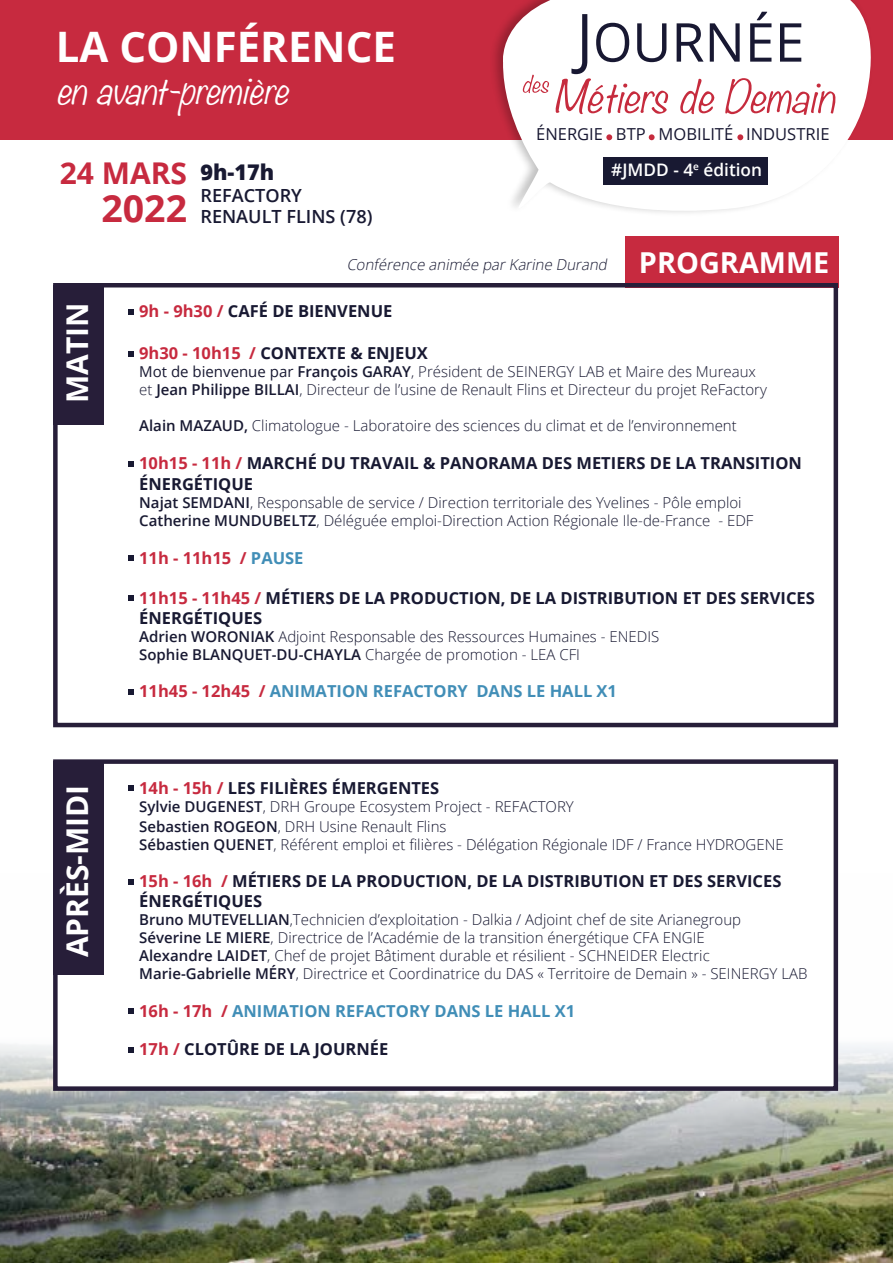
<style>
.page{position:relative;width:893px;height:1263px;background:#fff}
.page>*{position:absolute;margin:0;border:0;box-sizing:border-box;transform-origin:0 0}
.t1{font:700 42px "Open Sans";color:#fff}
.t2{font:700 37.5px "Open Sans";color:#c72a3f}
.t3{font:italic 300 34.5px "Noteworthy";color:#fff}
.t4{font:700 30px "Open Sans";color:#fff}
.t5{font:700 30px "Open Sans";color:#c72a3f}
.t6{font:800 21.6px "Open Sans";color:#181932}
.t7{font:600 18.15px/21.8px "Open Sans";color:#181932}
.t8{font:600 17.25px "Open Sans";color:#fff}
.t9{font:700 16.5px/19.8px "Open Sans";color:#181932}
.t10{font:700 16.5px "Open Sans";color:#418eb7}
.t11{font:16.5px "Open Sans";color:#181832}
.t12{font:700 16.5px "Open Sans";color:#c72a3f}
.t13{font:300 15px/18px "Open Sans";color:#181932}
.t14{font:italic 300 15px "Open Sans";color:#181932}
.s1{font-weight:700;font-style:normal;font-size:28.8px;color:#fff}
.s2{color:#c72a3f}
.s3{font-weight:400}
.s4{font-weight:600}
.s5{color:#418eb7}
</style>
<div class="page">
<div style="left:625px;top:236px;width:214px;height:52px;background:#c72a3f"></div>
<img style="left:0;top:873px;width:893px;height:390px">
<div style="left:0;top:0;width:893px;height:140px;background:#c72a3f"></div>
<svg style="left:495px;top:0;width:376px;height:213px;fill:#fff"></svg>
<svg style="left:649px;top:134px;width:6px;height:6px"></svg>
<svg style="left:606px;top:134px;width:6px;height:6px"></svg>
<svg style="left:737px;top:134px;width:6px;height:6px"></svg>
<svg style="left:555px;top:12px;width:281px;height:103px;background:#e3d7db"></svg>
<svg style="left:523px;top:75px;width:26px;height:18px"></svg>
<div style="left:604px;top:157px;width:164px;height:27px;background:#181932"></div>
<div style="left:53px;top:759px;width:785px;height:332px;background:#fff;border:4px solid #271e39"></div>
<div style="left:53px;top:761px;width:51px;height:214px;background:#271e39"></div>
<svg style="left:128px;top:1047px;width:6px;height:5px"></svg>
<svg style="left:128px;top:785px;width:6px;height:5px"></svg>
<svg style="left:128px;top:879px;width:6px;height:6px"></svg>
<div style="left:53px;top:283px;width:785px;height:444px;border:4px solid #271e39"></div>
<div style="left:53px;top:285px;width:51px;height:139px;background:#271e39"></div>
<svg style="left:128px;top:461px;width:6px;height:6px"></svg>
<svg style="left:128px;top:309px;width:6px;height:6px"></svg>
<svg style="left:128px;top:351px;width:6px;height:5px"></svg>
<svg style="left:128px;top:555px;width:6px;height:6px"></svg>
<svg style="left:128px;top:595px;width:6px;height:6px"></svg>
<svg style="left:128px;top:689px;width:6px;height:6px"></svg>
<svg style="left:128px;top:1008px;width:6px;height:6px"></svg>
<h1 class="t1" style="left:56px;top:17px;width:342px">LA CONFÉRENCE</h1>
<h3 class="t3" style="left:56px;top:60px;width:247px">enavant-première</h3>
<h3 class="t5" style="left:60px;top:152px;width:129px">24 MARS</h3>
<h2 class="t2" style="left:101px;top:181px;width:87px">2022</h2>
<h3 class="t6" style="left:200px;top:156px;width:75px">9h-17h</h3>
<p class="t7" style="left:200px;top:184px;width:173px">REFACTORY<br>RENAULT FLINS (78)</p>
<p class="t11" style="left:536px;top:123px;width:295px">ÉNERGIE BTP MOBILITÉ INDUSTRIE</p>
<p class="t8" style="left:611px;top:158px;width:152px">#JMDD - 4<sup>e</sup> édition</p>
<p class="t14" style="left:347px;top:254px;width:484px">Conférence animée parKarine Durand <span class="s1">P RO G RA M M E</span></p>
<h3 class="t4" style="left:56px;top:403px;width:102px;rotate:-90deg">MATIN</h3>
<p class="t9" style="left:139px;top:301px;width:255px"><span class="s2">9h - 9h30 /</span> CAFÉ DE BIENVENUE</p>
<p class="t9" style="left:139px;top:343px;width:290px"><span class="s2">9h30 - 10h15 /</span> CONTEXTE &amp; ENJEUX</p>
<p class="t13" style="left:139px;top:362px;width:629px"><span class="s3">Mot de bienvenue par</span> <span class="s4">François GARAY</span>, Président de SEINERGY LAB et Maire des Mureaux et <span class="s4">Jean Philippe BILLAI</span>, Directeur de l’usine de Renault Flins et Directeur du projet ReFactory</p>
<p class="t13" style="left:139px;top:416px;width:599px"><span class="s4">Alain MAZAUD,</span> Climatologue - Laboratoire des sciences du climat et de l’environnement</p>
<p class="t9" style="left:139px;top:451px;width:664px;line-height:21.6px"><span class="s2">10h15 - 11h /</span> MARCHÉ DU TRAVAIL &amp; PANORAMA DES METIERS DE LA TRANSITION<br>ÉNERGÉTIQUE</p>
<p class="t13" style="left:139px;top:493px;width:616px"><span class="s4">Najat SEMDANI</span>, Responsable de service / Direction territoriale des Yvelines - Pôle emploi<br><span class="s4">Catherine MUNDUBELTZ</span>, Déléguée emploi-Direction Action Régionale Ile-de-France - EDF</p>
<p class="t12" style="left:139px;top:546px;width:166px">11h - 11h15 / <span class="s5">PAUSE</span></p>
<p class="t9" style="left:139px;top:587px;width:677px"><span class="s2">11h15 - 11h45 /</span> MÉTIERS DE LA PRODUCTION, DE LA DISTRIBUTION ET DES SERVICES<br>ÉNERGÉTIQUES</p>
<p class="t13" style="left:139px;top:627px;width:522px"><span class="s4">Adrien WORONIAK</span> Adjoint Responsable des Ressources Humaines - ENEDIS<br><span class="s4">Sophie BLANQUET-DU-CHAYLA</span> Chargée de promotion - LEA CFI</p>
<p class="t10" style="left:139px;top:680px;width:479px"><span class="s2">11h45 - 12h45 /</span> ANIMATION REFACTORY DANS LE HALL X1</p>
<h3 class="t4" style="left:56px;top:957px;width:174px;rotate:-90deg">APRÈS-MIDI</h3>
<p class="t9" style="left:139px;top:777px;width:302px"><span class="s2">14h - 15h /</span> LES FILIÈRES ÉMERGENTES</p>
<p class="t13" style="left:139px;top:796px;width:436px;line-height:19.8px"><span class="s4">Sylvie DUGENEST</span>, DRH Groupe Ecosystem Project - REFACTORY<br><span class="s4">Sebastien ROGEON</span>, DRH Usine Renault Flins</p>
<p class="t13" style="left:139px;top:835px;width:646px"><span class="s4">Sébastien QUENET</span>, Référent emploi et filières - Délégation Régionale IDF / France HYDROGENE</p>
<p class="t9" style="left:139px;top:871px;width:644px"><span class="s2">15h - 16h /</span> MÉTIERS DE LA PRODUCTION, DE LA DISTRIBUTION ET DES SERVICES<br>ÉNERGÉTIQUES</p>
<p class="t13" style="left:139px;top:910px;width:670px"><span class="s4">Bruno MUTEVELLIAN</span>,Technicien d’exploitation - Dalkia / Adjoint chef de site Arianegroup<br><span class="s4">Séverine LE MIERE</span>, Directrice de l’Académie de la transition énergétique CFA ENGIE<br><span class="s4">Alexandre LAIDET</span>, Chef de projet Bâtiment durable et résilient - SCHNEIDER Electric <span class="s4">Marie-Gabrielle MÉRY</span>, Directrice et Coordinatrice du DAS « Territoire de Demain » - SEINERGY LAB</p>
<p class="t10" style="left:139px;top:999px;width:437px"><span class="s2">16h - 17h /</span> ANIMATION REFACTORY DANS LE HALL X1</p>
<p class="t9" style="left:139px;top:1038px;width:251px"><span class="s2">17h /</span> CLOTÛRE DE LA JOURNÉE</p>
</div>
